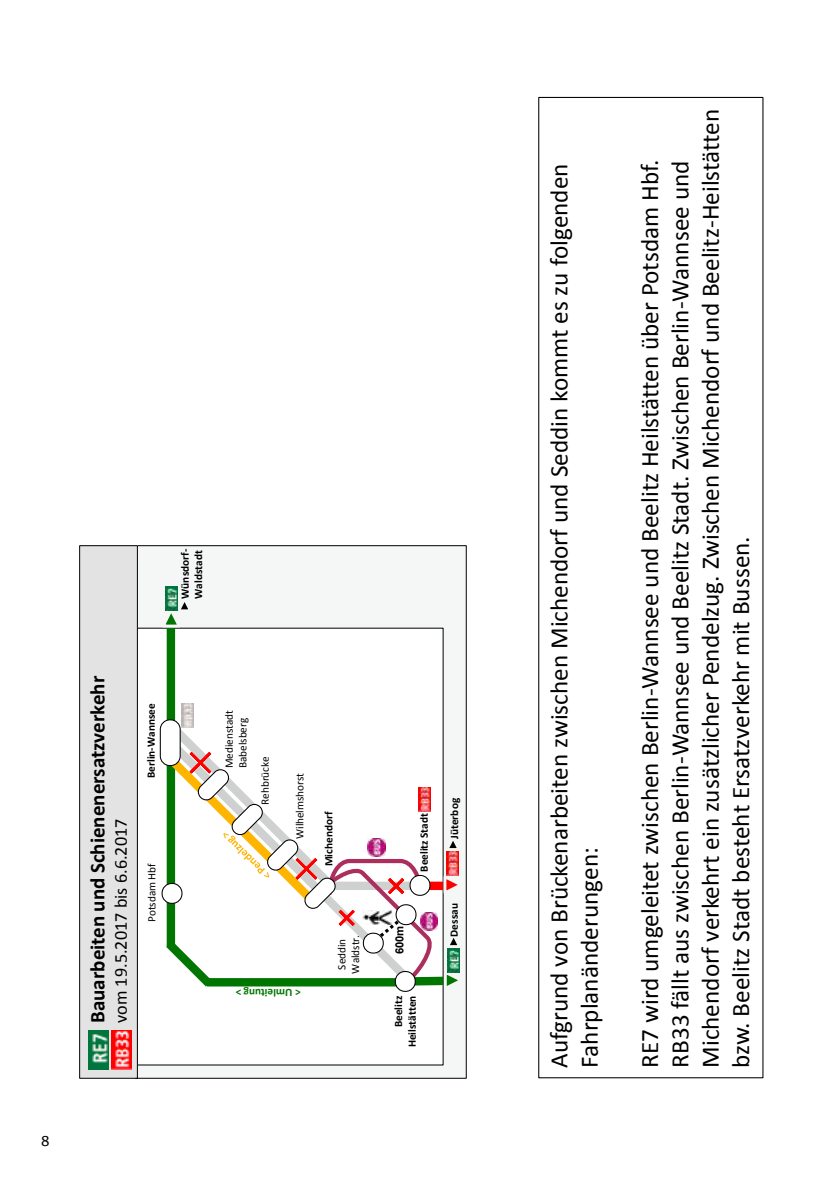
<style>
.page{position:relative;width:840px;height:1191px;background:#fff}
.page>*{position:absolute;margin:0;border:0;box-sizing:border-box;transform-origin:0 0}
.t1{font:25.2px/30.2px "Calibri";color:#000}
.t2{font:700 21px "Calibri";color:#000}
.t3{font:18.2px "Calibri";color:#000}
.t4{font:14px "DB Sans";color:#000}
.t5{font:700 11.2px/13.4px "Calibri";color:#000}
.t6{font:11.2px/13.4px "Calibri";letter-spacing:-.005em;color:#000}
.t7{font:700 11.2px "Calibri";color:#007600}
.t8{font:700 11.2px "Arial";color:#000}
</style>
<div class="page">
<div style="left:135px;top:545px;width:331px;height:533px;background:#f5f6f6"></div>
<div style="left:135px;top:628px;width:308px;height:437px;background:#fff"></div>
<div style="left:80px;top:545px;width:57px;height:533px;background:#e3e3e3"></div>
<div style="left:79px;top:545px;width:59px;height:533px;border:1px solid #000"></div>
<svg style="left:159px;top:592px;width:35px;height:38px"></svg>
<div style="left:167px;top:628px;width:8px;height:318px;background:#007600"></div>
<img style="left:89px;top:1030px;width:19px;height:39px">
<img style="left:111px;top:1030px;width:20px;height:39px">
<img style="left:181px;top:704px;width:12px;height:12px">
<img style="left:165px;top:586px;width:12px;height:24px">
<svg style="left:159px;top:716px;width:308px;height:279px"></svg>
<img style="left:420px;top:912px;width:17px;height:18px">
<img style="left:367px;top:839px;width:18px;height:17px">
<p class="t4" style="left:41px;top:1132px;width:10px">8</p>
<p class="t5" style="left:178px;top:599px;width:51px;rotate:-90deg">Wünsdorf-<br>Waldstadt</p>
<p class="t2" style="left:84px;top:1023px;width:348px;rotate:-90deg">Bauarbeiten und Schienenersatzverkehr</p>
<p class="t3" style="left:109px;top:1023px;width:206px;rotate:-90deg">vom 19.5.2017 bis 6.6.2017</p>
<p class="t5" style="left:144px;top:778px;width:76px;rotate:-90deg">Berlin-Wannsee</p>
<p class="t6" style="left:222px;top:768px;width:60px;rotate:-90deg">Medienstadt<br>Babelsberg</p>
<p class="t6" style="left:258px;top:804px;width:50px;rotate:-90deg">Rehbrücke</p>
<p class="t6" style="left:145px;top:922px;width:60px;rotate:-90deg">Potsdam Hbf</p>
<p class="t6" style="left:293px;top:839px;width:68px;rotate:-90deg">Wilhelmshorst</p>
<p class="t7" style="left:300px;top:1000px;width:66px;rotate:-180deg">&lt; Umleitung &gt;</p>
<p class="t5" style="left:322px;top:866px;width:56px;rotate:-90deg">Michendorf</p>
<p class="t6" style="left:335px;top:973px;width:40px;text-align:center;rotate:-90deg">Seddin<br>Waldstr.</p>
<p class="t5" style="left:417px;top:871px;width:60px;rotate:-90deg">Beelitz Stadt</p>
<p class="t8" style="left:392px;top:954px;width:30px;rotate:-90deg">600m</p>
<p class="t5" style="left:391px;top:1047px;width:53px;text-align:right;rotate:-90deg">Beelitz<br>Heilstätten</p>
<p class="t5" style="left:447px;top:839px;width:42px;rotate:-90deg">Jüterbog</p>
<p class="t5" style="left:447px;top:936px;width:35px;rotate:-90deg">Dessau</p>
<p class="t1" style="left:543px;top:1067px;width:905px;rotate:-90deg">Aufgrund von Brückenarbeiten zwischen Michendorf und Seddin kommt es zu folgenden<br>Fahrplanänderungen:</p>
<p class="t1" style="left:634px;top:1067px;width:960px;rotate:-90deg">RE7 wird umgeleitet zwischen Berlin-Wannsee und Beelitz Heilstätten über Potsdam Hbf.<br>RB33 fällt aus zwischen Berlin-Wannsee und Beelitz Stadt. Zwischen Berlin-Wannsee und Michendorf verkehrt ein zusätzlicher Pendelzug. Zwischen Michendorf und Beelitz-Heilstätten bzw. Beelitz Stadt besteht Ersatzverkehr mit Bussen.</p>
</div>
